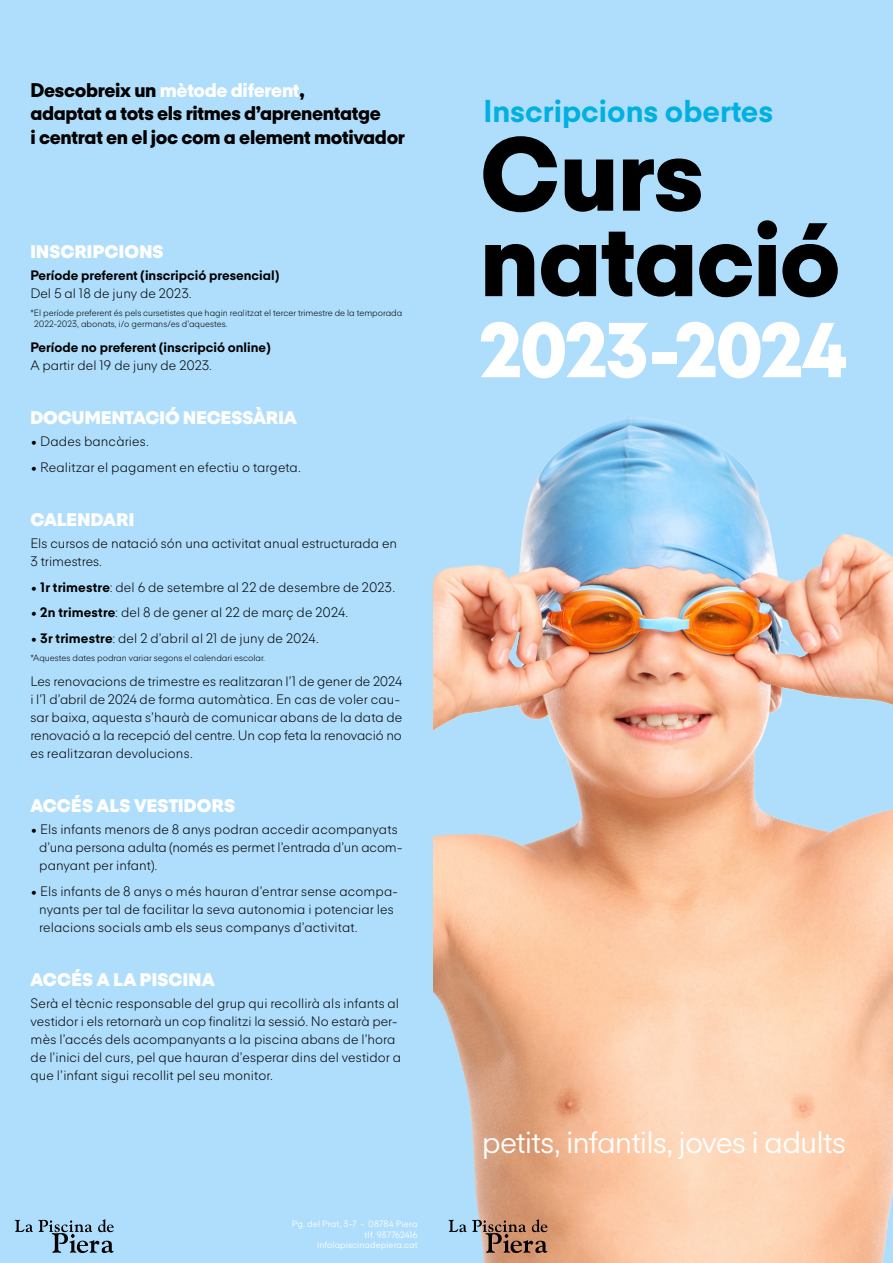
<style>
.page{position:relative;width:893px;height:1263px;background:#afdefc}
.page>*{position:absolute;margin:0;border:0;box-sizing:border-box;transform-origin:0 0}
.t1{font:800 102.75px/85.5px "egora";letter-spacing:-.01em;color:#000}
.t2{font:800 76.5px "egora";letter-spacing:-.025em;color:#fff}
.t3{font:700 31.2px "egora";color:#00b0e0}
.t4{font:30.75px "egora";letter-spacing:-.03em;color:#fff}
.t5{font:800 19.5px/23.4px "egora";letter-spacing:-.015em;color:#000}
.t6{font:900 18px "egora";letter-spacing:.01em;color:#fff}
.t7{font:300 13.5px/18px "egora";color:#000}
.t8{font:700 13.5px "egora";color:#000}
.t9{font:300 9px/10.8px "egora";color:#000}
.t10{font:9px/10.8px "egora";letter-spacing:.005em;color:#fff;text-align:right}
.s1{color:#fff}
.s2{font-weight:700}
</style>
<div class="page">
<img style="left:434px;top:415px;width:459px;height:848px">
<svg style="left:448px;top:1219px;width:99px;height:34px"></svg>
<svg style="left:15px;top:1219px;width:99px;height:34px"></svg>
<h3 class="t5" style="left:30px;top:77px;width:376px">Descobreix un <span class="s1">mètode diferent</span>,<br>adaptat a tots els ritmes d’aprenentatge<br>i centrat en el joc com a element motivador</h3>
<h3 class="t6" style="left:30px;top:238px;width:135px">INSCRIPCIONS</h3>
<p class="t8" style="left:30px;top:265px;width:250px">Període preferent (inscripció presencial)</p>
<p class="t7" style="left:30px;top:283px;width:163px">Del 5 al 18 de juny de 2023.</p>
<p class="t9" style="left:34px;top:307px;width:370px;text-indent:-4px">*El període preferent és pels cursetistes que hagin realitzat el tercer trimestre de la temporada<br>2022-2023, abonats, i/o germans/es d’aquestes.</p>
<p class="t8" style="left:30px;top:338px;width:242px">Període no preferent (inscripció online)</p>
<p class="t7" style="left:30px;top:356px;width:183px">A partir del 19 de juny de 2023.</p>
<h3 class="t6" style="left:30px;top:404px;width:268px">DOCUMENTACIÓ NECESSÀRIA</h3>
<p class="t7" style="left:30px;top:432px;width:120px">• Dades bancàries.</p>
<p class="t7" style="left:30px;top:457px;width:272px">• Realitzar el pagament en efectiu o targeta.</p>
<h3 class="t6" style="left:30px;top:506px;width:105px">CALENDARI</h3>
<p class="t7" style="left:30px;top:534px;width:368px">Els cursos de natació són una activitat anual estructurada en<br>3 trimestres.</p>
<p class="t7" style="left:30px;top:577px;width:366px">• <span class="s2">1r trimestre</span>: del 6 de setembre al 22 de desembre de 2023.</p>
<p class="t7" style="left:30px;top:603px;width:319px">• <span class="s2">2n trimestre</span>: del 8 de gener al 22 de març de 2024.</p>
<p class="t7" style="left:30px;top:628px;width:290px">• <span class="s2">3r trimestre</span>: del 2 d’abril al 21 de juny de 2024.</p>
<p class="t9" style="left:30px;top:652px;width:236px">*Aquestes dates podran variar segons el calendari escolar.</p>
<p class="t7" style="left:30px;top:672px;width:374px">Les renovacions de trimestre es realitzaran l’1 de gener de 2024 i l’1 d’abril de 2024 de forma automàtica. En cas de voler cau&shy;sar baixa, aquesta s’haurà de comunicar abans de la data de renovació a la recepció del centre. Un cop feta la renovació no es realitzaran devolucions.</p>
<h3 class="t6" style="left:30px;top:792px;width:206px">ACCÉS ALS VESTIDORS</h3>
<p class="t7" style="left:39px;top:820px;width:365px;text-indent:-9px">• Els infants menors de 8 anys podran accedir acompanyats d’una persona adulta (només es permet l’entrada d’un acom&shy;panyant per infant).</p>
<p class="t7" style="left:39px;top:881px;width:360px;text-indent:-9px">• Els infants de 8 anys o més hauran d’entrar sense acompa&shy;nyants per tal de facilitar la seva autonomia i potenciar les relacions socials amb els seus companys d’activitat.</p>
<h3 class="t6" style="left:30px;top:966px;width:186px">ACCÉS A LA PISCINA</h3>
<p class="t7" style="left:31px;top:993px;width:372px">Serà el tècnic responsable del grup qui recollirà als infants al vestidor i els retornarà un cop finalitzi la sessió. No estarà per&shy;mès l’accés dels acompanyants a la piscina abans de l’hora de l’inici del curs, pel que hauran d’esperar dins del vestidor a que l’infant sigui recollit pel seu monitor.</p>
<p class="t10" style="left:292px;top:1217px;width:127px">Pg. del Prat, 3-7 - 08784 Piera tlf. 937762416 infolapiscinadepiera.cat</p>
<h3 class="t3" style="left:483px;top:88px;width:291px">Inscripcions obertes</h3>
<h1 class="t1" style="left:480px;top:126px;width:362px">Curs natació</h1>
<h2 class="t2" style="left:480px;top:293px;width:369px">2023-2024</h2>
<h3 class="t4" style="left:482px;top:1120px;width:366px">petits, infantils, joves i adults</h3>
</div>
